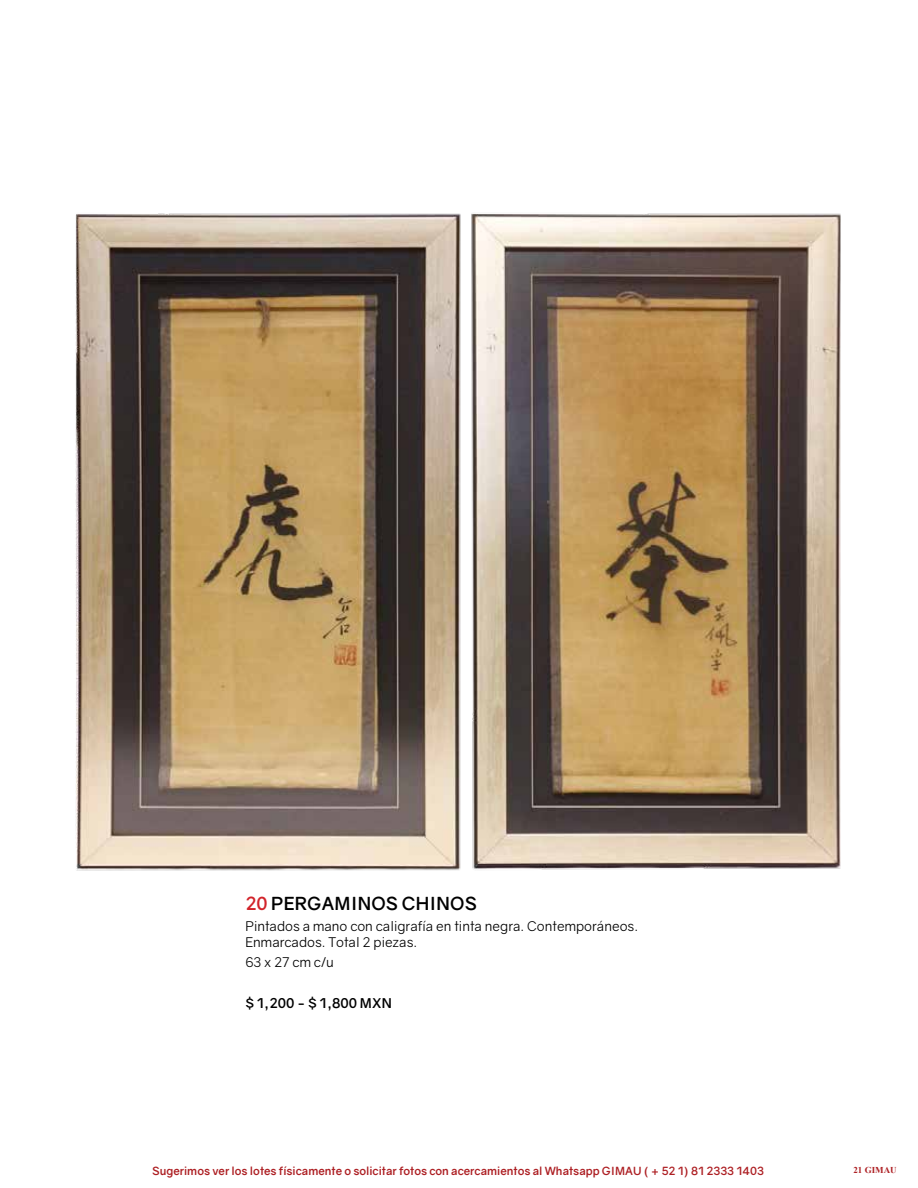
<style>
.page{position:relative;width:918px;height:1188px;background:#fff}
.page>*{position:absolute;margin:0;border:0;box-sizing:border-box;transform-origin:0 0}
.t1{font:700 18px "Gravity";letter-spacing:.01em;color:#000}
.t2{font:13.5px/16.2px "Gravity";color:#000}
.t3{font:700 13.5px "Gravity";color:#000}
.t4{font:700 11.25px "Gravity";color:#ad1f23}
.t5{font:700 9px "Times New Roman";color:#ad1f23}
.s1{color:#d2232a}
</style>
<div class="page">
<img style="left:75px;top:213px;width:766px;height:658px">
<h1 class="t1" style="left:245px;top:893px;width:233px"><span class="s1">20</span> PERGAMINOS CHINOS</h1>
<p class="t2" style="left:245px;top:918px;width:394px">Pintados a mano con caligrafía en tinta negra. Contemporáneos.<br>Enmarcados. Total 2 piezas.</p>
<p class="t2" style="left:245px;top:954px;width:90px">63 x 27 cm c/u</p>
<p class="t3" style="left:245px;top:995px;width:148px">$ 1,200 - $ 1,800 MXN</p>
<p class="t4" style="left:152px;top:1164px;width:613px">Sugerimos ver los lotes físicamente o solicitar fotos con acercamientos al Whatsapp GIMAU ( + 52 1) 81 2333 1403</p>
<p class="t5" style="left:853px;top:1164px;width:45px">21 GIMAU</p>
</div>
